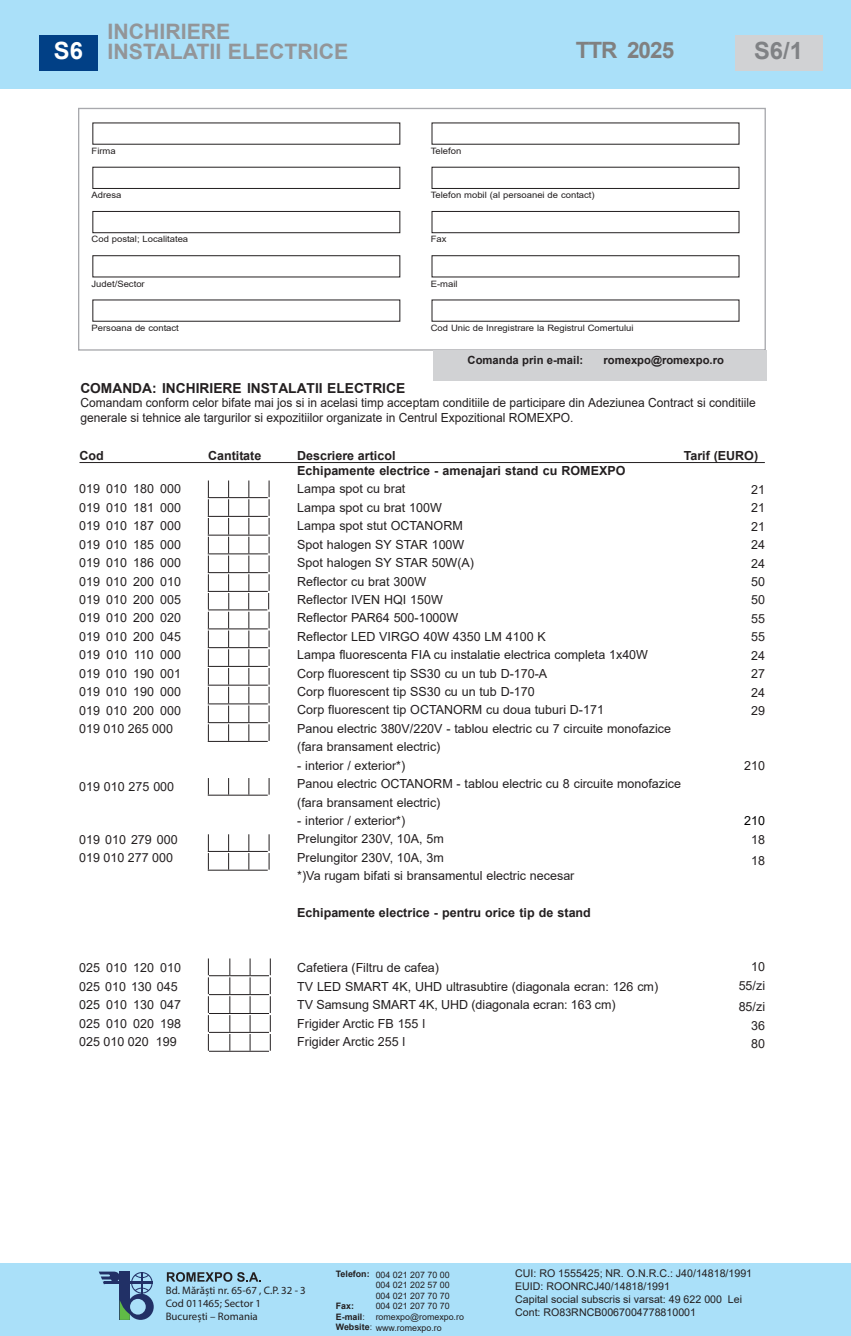
<style>
.page{position:relative;width:851px;height:1336px;background:#fff}
.page>*{position:absolute;margin:0;border:0;box-sizing:border-box;transform-origin:0 0}
.t1{font:700 23.75px "Arial";color:#808285}
.t2{font:700 23.75px "Arial";color:#fff}
.t3{font:700 22.5px "Arial";letter-spacing:-.045em;color:#808080}
.t4{font:700 21.25px/20px "Arial";color:#939598}
.t5{font:700 13.75px "Arial";color:#231f20}
.t6{font:12.5px/18.4px "Arial";color:#231f20}
.t7{font:12.5px/15.4px "Arial";color:#231f20;scale:.96 1}
.t8{font:700 12.5px "Arial";color:#231f20}
.t9{font:12.5px/18.4px "Arial";color:#231f20;text-align:justify}
.t10{font:12.5px "Arial";color:#221e1f}
.t11{font:12.5px "Arial";color:#000}
.t12{font:700 11.25px "Arial";color:#231f20}
.t13{font:10.88px/13px "Myriad Pro";color:#231f20}
.t14{font:10.62px/12.8px "Arial";color:#231f20}
.t15{font:8.88px "Arial";color:#231f20}
.t16{font:700 8.88px/10.6px "Arial";color:#231f20}
.t17{font:8.75px "Arial";color:#231f20;scale:1.08 1}
.s1{font-style:inherit}
.s2{color:#fff}
.s3{font-weight:700}
.s4{font-weight:400}
</style>
<div class="page">
<div style="left:0;top:1264px;width:850px;height:72px;background:#aae0f9"></div>
<svg style="left:167px;top:1272px;width:94px;height:10px"></svg>
<svg style="left:99px;top:1271px;width:55px;height:49px"></svg>
<div style="left:0;top:0;width:850px;height:89px;background:#aae0f9"></div>
<div style="left:39px;top:35px;width:59px;height:36px;background:#014086"></div>
<div style="left:734px;top:35px;width:88px;height:36px;background:#d1d2d4"></div>
<div style="left:78px;top:108px;width:687px;height:243px;border:1px solid #a8a9ad"></div>
<div style="left:431px;top:300px;width:308px;height:22px;border:1px solid #231f20"></div>
<div style="left:431px;top:255px;width:308px;height:22px;border:1px solid #231f20"></div>
<div style="left:431px;top:211px;width:308px;height:22px;border:1px solid #231f20"></div>
<div style="left:431px;top:167px;width:308px;height:22px;border:1px solid #231f20"></div>
<div style="left:92px;top:300px;width:308px;height:22px;border:1px solid #231f20"></div>
<div style="left:92px;top:255px;width:308px;height:22px;border:1px solid #231f20"></div>
<div style="left:92px;top:211px;width:308px;height:22px;border:1px solid #231f20"></div>
<div style="left:92px;top:167px;width:308px;height:22px;border:1px solid #231f20"></div>
<div style="left:432px;top:350px;width:334px;height:31px;background:#d1d2d4"></div>
<hr style="left:79px;top:462px;width:685px;height:1px;background:#231f20">
<hr style="left:208px;top:497px;width:60px;height:1px;background:#231f20">
<hr style="left:208px;top:516px;width:60px;height:1px;background:#231f20">
<hr style="left:208px;top:535px;width:60px;height:1px;background:#231f20">
<hr style="left:208px;top:554px;width:60px;height:1px;background:#231f20">
<hr style="left:208px;top:572px;width:60px;height:1px;background:#231f20">
<hr style="left:208px;top:591px;width:60px;height:1px;background:#231f20">
<hr style="left:208px;top:610px;width:59px;height:1px;background:#231f20">
<hr style="left:208px;top:629px;width:60px;height:1px;background:#231f20">
<hr style="left:208px;top:647px;width:60px;height:1px;background:#231f20">
<hr style="left:208px;top:666px;width:60px;height:1px;background:#231f20">
<hr style="left:208px;top:685px;width:60px;height:1px;background:#231f20">
<hr style="left:208px;top:704px;width:60px;height:1px;background:#231f20">
<hr style="left:208px;top:722px;width:60px;height:1px;background:#231f20">
<svg style="left:208px;top:480px;width:1px;height:261px"></svg>
<svg style="left:228px;top:480px;width:1px;height:261px"></svg>
<svg style="left:248px;top:480px;width:1px;height:261px"></svg>
<svg style="left:268px;top:480px;width:2px;height:261px"></svg>
<hr style="left:208px;top:741px;width:60px;height:1px;background:#231f20">
<svg style="left:208px;top:778px;width:1px;height:17px"></svg>
<svg style="left:228px;top:778px;width:1px;height:17px"></svg>
<svg style="left:248px;top:778px;width:1px;height:17px"></svg>
<svg style="left:269px;top:778px;width:1px;height:17px"></svg>
<hr style="left:208px;top:795px;width:60px;height:1px;background:#231f20">
<hr style="left:208px;top:851px;width:60px;height:1px;background:#231f20">
<svg style="left:208px;top:834px;width:1px;height:36px"></svg>
<svg style="left:228px;top:834px;width:1px;height:36px"></svg>
<svg style="left:248px;top:834px;width:1px;height:36px"></svg>
<svg style="left:269px;top:834px;width:1px;height:36px"></svg>
<hr style="left:208px;top:870px;width:60px;height:1px;background:#231f20">
<hr style="left:209px;top:1032px;width:60px;height:1px;background:#231f20">
<hr style="left:209px;top:1013px;width:60px;height:1px;background:#231f20">
<hr style="left:209px;top:994px;width:60px;height:1px;background:#231f20">
<hr style="left:209px;top:975px;width:60px;height:1px;background:#231f20">
<svg style="left:208px;top:958px;width:1px;height:93px"></svg>
<svg style="left:229px;top:958px;width:1px;height:93px"></svg>
<svg style="left:250px;top:958px;width:1px;height:93px"></svg>
<svg style="left:270px;top:958px;width:1px;height:93px"></svg>
<hr style="left:209px;top:1051px;width:60px;height:1px;background:#231f20">
<h3 class="t4" style="left:108px;top:21px;width:242px">INCHIRIERE<br>INSTALATII ELECTRICE</h3>
<h2 class="t3" style="left:575px;top:34px;width:100px">TTR 202<span class="s1">5</span></h2>
<h1 class="t2" style="left:54px;top:34px;width:31px">S6</h1>
<h1 class="t1" style="left:754px;top:34px;width:50px">S6/1</h1>
<p class="t17" style="left:92px;top:233px;width:127px">Cod postal; Localitatea <span class="s2">Zip code</span></p>
<p class="t17" style="left:92px;top:278px;width:51px">Judet/Sector</p>
<p class="t17" style="left:92px;top:322px;width:116px">Persoana de contact <span class="s2">Country</span></p>
<p class="t17" style="left:430px;top:145px;width:30px">Telefon</p>
<p class="t17" style="left:430px;top:189px;width:153px">Telefon mobil (al persoanei de contact)</p>
<p class="t17" style="left:430px;top:233px;width:16px">Fax</p>
<p class="t17" style="left:430px;top:278px;width:26px">E-mail</p>
<p class="t17" style="left:430px;top:322px;width:189px">Cod Unic de Inregistrare la Registrul Comertului</p>
<p class="t12" style="left:467px;top:352px;width:117px">Comanda prin e-mail:</p>
<p class="t12" style="left:603px;top:352px;width:122px">romexpo@romexpo.ro</p>
<p class="t5" style="left:80px;top:379px;width:326px">COMANDA: INCHIRIERE INSTALATII ELECTRICE</p>
<p class="t7" style="left:80px;top:394px;width:705px">Comandam conform celor bifate mai jos si in acelasi timp acceptam conditiile de participare din Adeziunea Contract si conditiile generale si tehnice ale targurilor si expozitiilor organizate in Centrul Expozitional ROMEXPO.</p>
<p class="t8" style="left:79px;top:446px;width:26px">Cod</p>
<p class="t8" style="left:208px;top:446px;width:55px">Cantitate</p>
<p class="t8" style="left:297px;top:446px;width:100px">Descriere articol</p>
<p class="t8" style="left:683px;top:446px;width:76px">Tarif (EURO)</p>
<p class="t9" style="left:751px;top:480px;width:15px"><span class="s1">21<br>21<br>21<br>2</span>4<br><span class="s1">2</span>4<br>50<br>50<br>55<br><span class="s1">5</span>5<br>24<br>27<br>24<br>29</p>
<p class="t8" style="left:297px;top:462px;width:329px">Echipamente electrice - amenajari stand cu ROMEXPO</p>
<p class="t6" style="left:297px;top:480px;width:375px">Lampa spot cu brat<br>Lampa spot cu brat 100W<br>Lampa spot stut OCTANORM<br>Spot halogen SY STAR 100W<br>Spot halogen SY STAR 50W(A)<br>Reflector cu brat 300W<br>Reflector IVEN HQI 150W<br>Reflector PAR64 500-1000W<br>Reflector LED VIRGO 40W 4350 LM 4100 K<br>Lampa fluorescenta FIA cu instalatie electrica completa 1x40W Corp fluorescent tip SS30 cu un tub D-170-A<br>Corp fluorescent tip SS30 cu un tub D-170<br>Corp fluorescent tip OCTANORM cu doua tuburi D-171<br>Panou electric 380V/220V - tablou electric cu 7 circuite monofazice (fara bransament electric)</p>
<p class="t6" style="left:297px;top:756px;width:385px">- interior / exterior*)<br>Panou electric OCTANORM - tablou electric cu 8 circuite monofazice (fara bransament electric)</p>
<p class="t6" style="left:297px;top:811px;width:279px">- interior / exterior*)<br>Prelungitor 230V, 10A, 5m<br>Prelungitor 230V, 10A, 3m<br>*)Va rugam bifati si bransamentul electric necesar</p>
<p class="t8" style="left:297px;top:904px;width:295px">Echipamente electrice - pentru orice tip de stand</p>
<p class="t6" style="left:79px;top:480px;width:103px;text-align:justify">019 010 180 000<br>019 010 181 000<br>019 010 187 000<br>019 010 185 000<br>019 010 186 000<br>019 010 200 010<br>019 010 200 005<br>019 010 200 020<br>019 010 200 045<br>019 010 110 000<br>019 010 190 001<br>019 010 190 000<br>019 010 200 000<br>019 010 265 000</p>
<p class="t9" style="left:744px;top:756px;width:22px">210</p>
<p class="t6" style="left:79px;top:778px;width:96px">019 010 275 000</p>
<p class="t11" style="left:744px;top:812px;width:22px">210</p>
<p class="t9" style="left:751px;top:829px;width:15px;line-height:21px">18<br>18</p>
<p class="t6" style="left:79px;top:830px;width:100px">019 010 279 000</p>
<p class="t9" style="left:79px;top:848px;width:95px">019 010 277 000</p>
<p class="t6" style="left:79px;top:959px;width:103px">025 010 120 010<br>025 010 130 045</p>
<p class="t9" style="left:79px;top:996px;width:103px">025 010 130 047</p>
<p class="t6" style="left:79px;top:1014px;width:103px">025 010 020 198<br>025 010 020 199</p>
<p class="t6" style="left:297px;top:959px;width:362px">Cafetiera (Filtru de cafea)<br>TV LED SMART 4K, UHD ultrasubtire (diagonala ecran: 126 cm)</p>
<p class="t9" style="left:297px;top:995px;width:320px">TV Samsung SMART 4K, UHD (diagonala ecran: 163 cm)</p>
<p class="t6" style="left:297px;top:1014px;width:129px">Frigider Arctic FB 155 l<br>Frigider Arctic 255 l</p>
<p class="t6" style="left:738px;top:958px;width:28px;text-align:right">10<br>55/zi</p>
<p class="t6" style="left:751px;top:1017px;width:15px;line-height:18px">36<br>80</p>
<p class="t10" style="left:738px;top:998px;width:28px">85/zi</p>
<p class="t13" style="left:166px;top:1284px;width:142px">Bd. Mărăști nr. 65-67 , C.P. 32 - 3<br>Cod 011465; Sector 1<br>București – Romania</p>
<p class="t15" style="left:336px;top:1268px;width:115px"><span class="s3">Telefon:</span> 004 021 207 70 00</p>
<p class="t15" style="left:375px;top:1279px;width:75px">004 021 202 57 00</p>
<p class="t15" style="left:375px;top:1289px;width:75px">004 021 207 70 70</p>
<p class="t15" style="left:375px;top:1300px;width:75px">004 021 207 70 70</p>
<p class="t15" style="left:375px;top:1311px;width:90px">romexpo@romexpo.ro</p>
<p class="t15" style="left:336px;top:1321px;width:107px"><span class="s3">Website</span>: www.romexpo.ro</p>
<p class="t16" style="left:336px;top:1301px;width:31px">Fax:<br>E-mail<span class="s4">:</span></p>
<p class="t14" style="left:515px;top:1267px;width:238px">CUI: RO 1555425; NR. O.N.R.C.: J40/14818/1991<br>EUID: ROONRCJ40/14818/1991<br>Capital social subscris si varsat: 49 622 000 Lei Cont: RO83RNCB0067004778810001</p>
</div>
